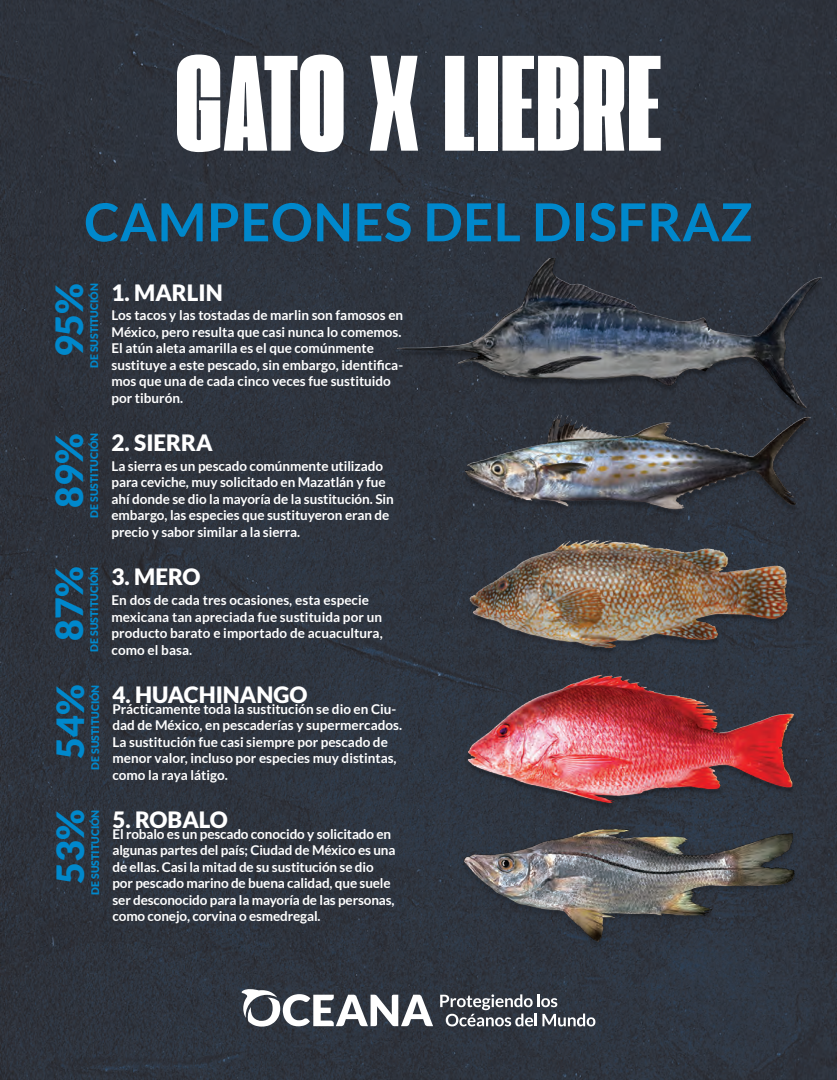
<style>
.page{position:relative;width:837px;height:1080px;background:#fff}
.page>*{position:absolute;margin:0;border:0;box-sizing:border-box;transform-origin:0 0}
.t1{font:142.8px "Extenda 40 Hecto";letter-spacing:.01em;color:#fff}
.t2{font:700 52.5px "Lato";letter-spacing:.01em;color:#08c}
.t3{font:900 37.5px "Lato";color:#08c}
.t4{font:900 22.5px "Lato";color:#fff}
.t5{font:700 13.5px/16.5px "Lato";color:#fff}
.t6{font:900 10.5px "Lato";color:#08c}
</style>
<div class="page">
<img style="left:0;top:0;width:837px;height:1080px">
<img style="left:446px;top:664px;width:359px;height:131px">
<img style="left:448px;top:522px;width:344px;height:142px">
<img style="left:434px;top:419px;width:390px;height:103px">
<img style="left:386px;top:258px;width:450px;height:161px">
<img style="left:436px;top:795px;width:372px;height:172px">
<svg style="left:370px;top:56px;width:48px;height:95px"></svg>
<svg style="left:240px;top:988px;width:193px;height:39px"></svg>
<svg style="left:440px;top:994px;width:155px;height:32px"></svg>
<p class="t1" style="left:176px;top:7px;width:171px">GATO</p>
<p class="t1" style="left:443px;top:7px;width:220px">LIEBRE</p>
<p class="t2" style="left:84px;top:192px;width:670px">CAMPEONES DEL DISFRAZ</p>
<p class="t3" style="left:48px;top:357px;width:76px;rotate:-90deg">95%</p>
<p class="t6" style="left:88px;top:368px;width:86px;rotate:-90deg">DE SUSTITUCIÓN</p>
<p class="t4" style="left:112px;top:280px;width:113px">1. MARLIN</p>
<p class="t5" style="left:112px;top:307px;width:293px">Los tacos y las tostadas de marlin son famosos en México, pero resulta que casi nunca lo comemos.<br>El atún aleta amarilla es el que comúnmente sustituye a este pescado, sin embargo, identifica&shy;mos que una de cada cinco veces fue sustituido por tiburón.</p>
<p class="t3" style="left:48px;top:508px;width:76px;rotate:-90deg">89%</p>
<p class="t6" style="left:88px;top:518px;width:86px;rotate:-90deg">DE SUSTITUCIÓN</p>
<p class="t6" style="left:88px;top:652px;width:86px;rotate:-90deg">DE SUSTITUCIÓN</p>
<p class="t3" style="left:48px;top:641px;width:76px;rotate:-90deg">87%</p>
<p class="t3" style="left:48px;top:759px;width:76px;rotate:-90deg">54%</p>
<p class="t6" style="left:89px;top:770px;width:86px;rotate:-90deg">DE SUSTITUCIÓN</p>
<p class="t3" style="left:48px;top:884px;width:76px;rotate:-90deg">53%</p>
<p class="t6" style="left:89px;top:895px;width:86px;rotate:-90deg">DE SUSTITUCIÓN</p>
<p class="t4" style="left:112px;top:429px;width:103px">2. SIERRA</p>
<p class="t5" style="left:112px;top:457px;width:284px">La sierra es un pescado comúnmente utilizado para ceviche, muy solicitado en Mazatlán y fue ahí donde se dio la mayoría de la sustitución. Sin embargo, las especies que sustituyeron eran de precio y sabor similar a la sierra.</p>
<p class="t4" style="left:112px;top:563px;width:90px">3. MERO</p>
<p class="t5" style="left:112px;top:592px;width:273px">En dos de cada tres ocasiones, esta especie mexicana tan apreciada fue sustituida por un producto barato e importado de acuacultura,</p>
<p class="t5" style="left:112px;top:641px;width:82px">como el basa.</p>
<p class="t4" style="left:112px;top:681px;width:197px">4. HUACHINANGO</p>
<p class="t5" style="left:112px;top:700px;width:291px">Prácticamente toda la sustitución se dio en Ciu&shy;dad de México, en pescaderías y supermercados.<br>La sustitución fue casi siempre por pescado de menor valor, incluso por especies muy distintas, como la raya látigo.</p>
<p class="t4" style="left:112px;top:806px;width:117px">5. ROBALO</p>
<p class="t5" style="left:112px;top:825px;width:285px">El robalo es un pescado conocido y solicitado en algunas partes del país; Ciudad de México es una de ellas. Casi la mitad de su sustitución se dio por pescado marino de buena calidad, que suele ser desconocido para la mayoría de las personas, como conejo, corvina o esmedregal.</p>
</div>
